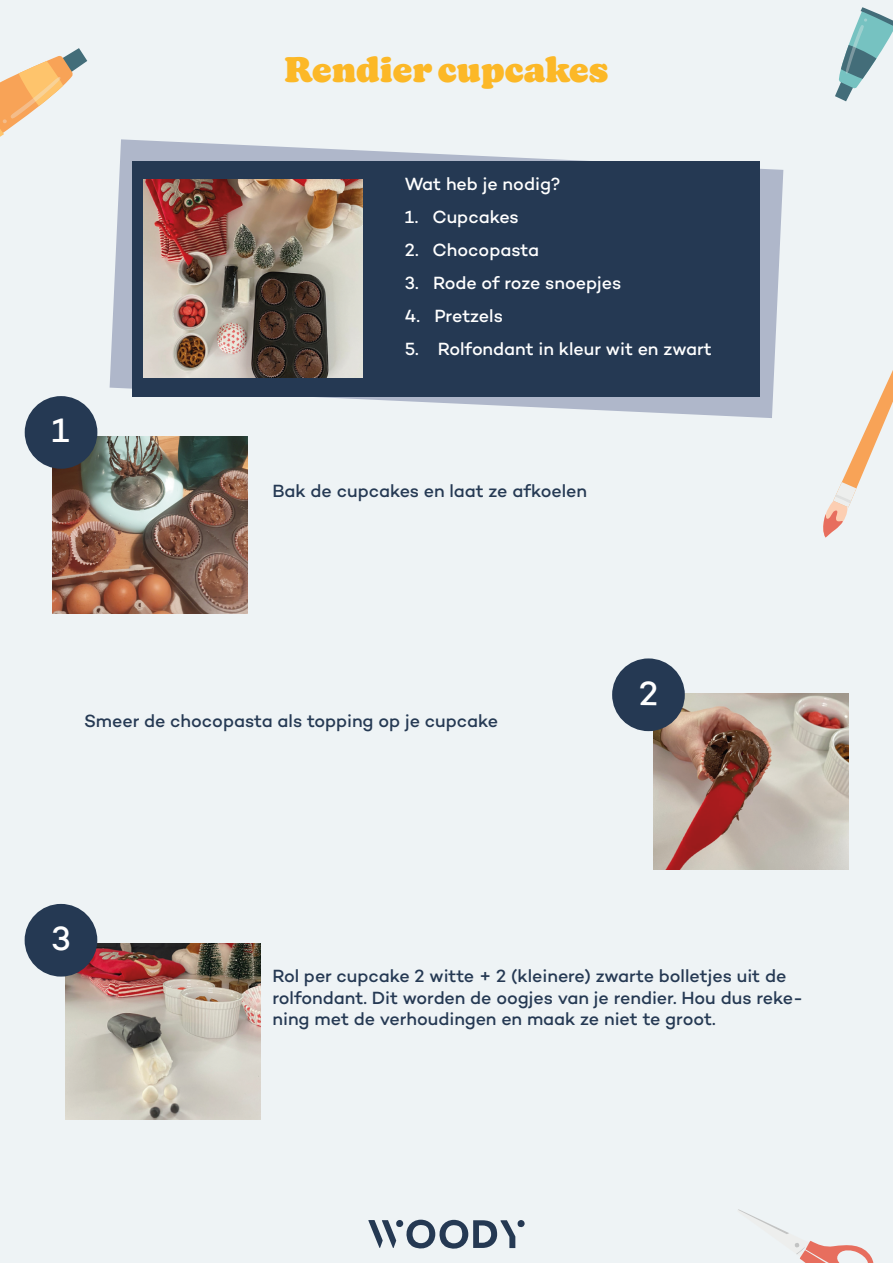
<style>
.page{position:relative;width:893px;height:1263px;background:#eef3f5}
.page>*{position:absolute;margin:0;border:0;box-sizing:border-box;transform-origin:0 0}
.t1{font:900 34.5px "New Kansas";color:#fcb827}
.t2{font:500 34.5px "Campton";color:#fff}
.t3{font:500 18px/21.6px "Campton";color:#253953}
.t4{font:500 18px "Campton";color:#fff}
</style>
<div class="page">
<svg style="left:368px;top:1220px;width:157px;height:29px"></svg>
<img style="left:53px;top:436px;width:195px;height:177px">
<img style="left:66px;top:943px;width:195px;height:177px">
<svg style="left:110px;top:139px;width:673px;height:279px"></svg>
<div style="left:133px;top:161px;width:627px;height:235px;background:#253953"></div>
<img style="left:143px;top:180px;width:219px;height:198px">
<div style="left:25px;top:396px;width:72px;height:73px;background:#253953;border-radius:50%"></div>
<img style="left:653px;top:693px;width:195px;height:177px">
<div style="left:612px;top:658px;width:73px;height:73px;background:#253953;border-radius:50%"></div>
<div style="left:25px;top:904px;width:72px;height:72px;background:#253953;border-radius:50%"></div>
<svg style="left:0;top:48px;width:87px;height:89px"></svg>
<svg style="left:738px;top:1209px;width:136px;height:54px"></svg>
<svg style="left:823px;top:370px;width:70px;height:168px"></svg>
<svg style="left:835px;top:7px;width:58px;height:94px"></svg>
<h1 class="t2" style="left:51px;top:408px;width:19px">1</h1>
<h1 class="t1" style="left:285px;top:49px;width:325px">Rendier cupcakes</h1>
<p class="t4" style="left:405px;top:172px;width:157px">Wat heb je nodig?</p>
<p class="t4" style="left:405px;top:205px;width:115px">1. Cupcakes</p>
<p class="t4" style="left:405px;top:238px;width:136px">2. Chocopasta</p>
<p class="t4" style="left:405px;top:271px;width:218px">3. Rode of roze snoepjes</p>
<p class="t4" style="left:405px;top:304px;width:100px">4. Pretzels</p>
<p class="t4" style="left:405px;top:337px;width:308px">5. Rolfondant in kleur wit en zwart</p>
<p class="t3" style="left:272px;top:480px;width:316px">Bak de cupcakes en laat ze afkoelen</p>
<p class="t3" style="left:84px;top:709px;width:415px">Smeer de chocopasta als topping op je cupcake</p>
<p class="t3" style="left:272px;top:964px;width:532px">Rol per cupcake 2 witte + 2 (kleinere) zwarte bolletjes uit de rolfondant. Dit worden de oogjes van je rendier. Hou dus reke&shy;ning met de verhoudingen en maak ze niet te groot.</p>
</div>
